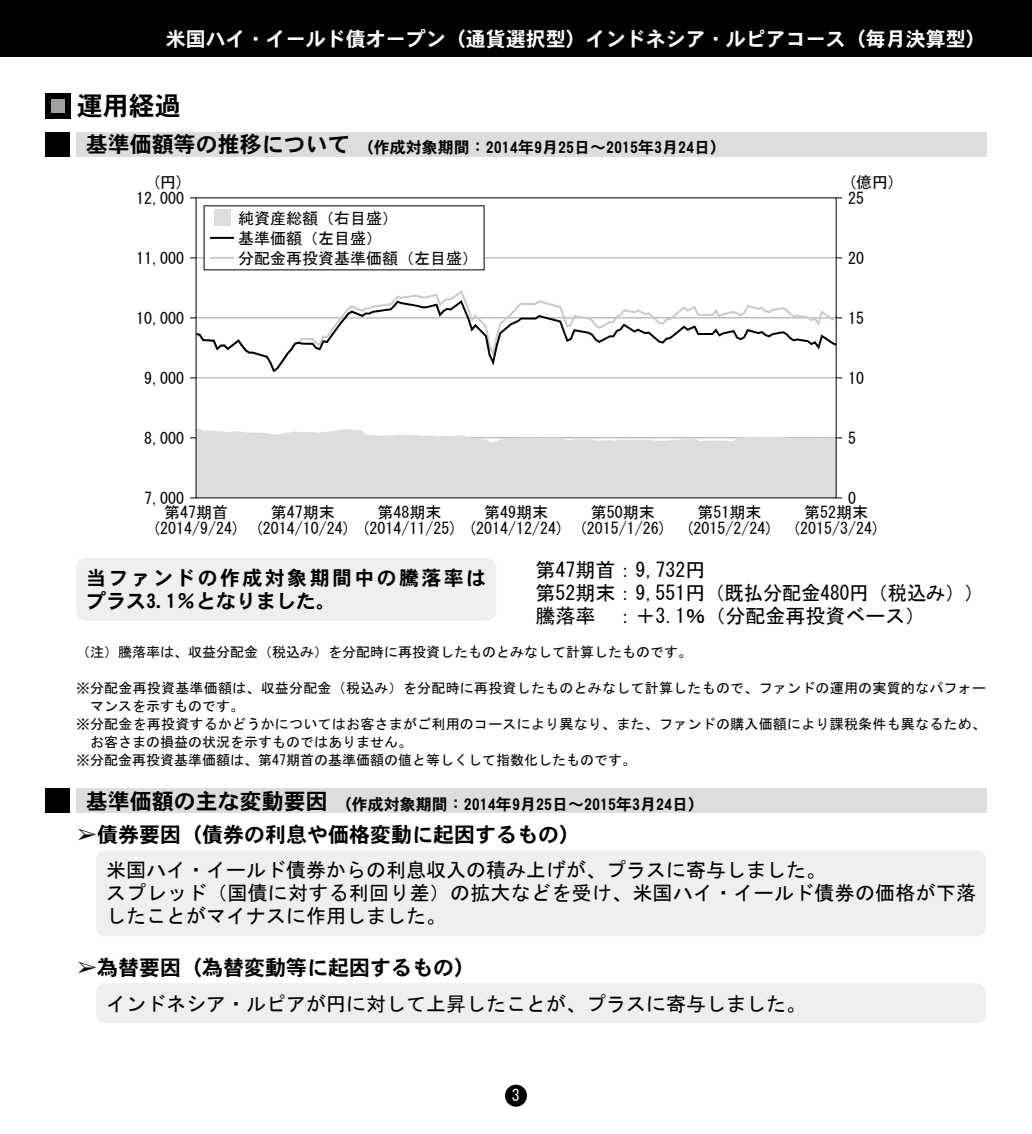
<style>
.page{position:relative;width:1032px;height:1134px;background:#fff}
.page>*{position:absolute;margin:0;border:0;box-sizing:border-box;transform-origin:0 0}
.t1{font:26px "DFHS Gothic W7 WIN RKSJ H";color:#000}
.t2{font:21px "DFHS Gothic W7 WIN RKSJ H";color:#000}
.t3{font:20px/23px "MS Gothic";color:#000}
.t4{font:20px "DFHS Gothic W7 WIN RKSJ H";color:#fff}
.t5{font:20px/23px "DFHS Gothic W7 WIN RKSJ H";letter-spacing:.12em;color:#000}
.t6{font:16px/16px "MS Gothic";color:#000;text-align:center}
.t7{font:16px "DFHS Gothic W7 WIN RKSJ H";color:#000}
.t8{font:16px "MS Gothic";color:#fff}
.t9{font:14px "MS Gothic";letter-spacing:.015em;color:#000}
.s1{font-size:22px}
.s2{font-family:"MS Gothic"}
</style>
<div class="page">
<div style="left:0;top:0;width:1032px;height:57px;background:#000"></div>
<div style="left:505px;top:1085px;width:22px;height:22px;background:#000;border-radius:50%"></div>
<div style="left:76px;top:133px;width:910px;height:24px;background:#dcdddd"></div>
<div style="left:46px;top:133px;width:24px;height:24px;background:#000"></div>
<hr style="left:196px;top:377px;width:640px;height:1px;background:#9fa0a0">
<hr style="left:196px;top:257px;width:640px;height:1px;background:#9fa0a0">
<svg style="left:190px;top:429px;width:652px;height:69px;background:#ddd"></svg>
<svg style="left:198px;top:298px;width:637px;height:75px"></svg>
<div style="left:204px;top:206px;width:280px;height:64px;background:#fff"></div>
<div style="left:214px;top:210px;width:16px;height:16px;background:#dcdddd"></div>
<hr style="left:210px;top:237px;width:24px;height:2px;background:#000">
<hr style="left:210px;top:257px;width:24px;height:2px;background:#c9caca">
<div style="left:76px;top:789px;width:910px;height:24px;background:#dcdddd"></div>
<div style="left:46px;top:789px;width:24px;height:24px;background:#000"></div>
<div style="left:96px;top:850px;width:890px;height:86px;background:#efefef;border-radius:10px"></div>
<div style="left:96px;top:983px;width:890px;height:40px;background:#efefef;border-radius:10px"></div>
<div style="left:46px;top:93px;width:25px;height:25px;background:#000"></div>
<div style="left:52px;top:99px;width:13px;height:13px;background:#9fa0a0"></div>
<div style="left:76px;top:558px;width:420px;height:63px;background:#efefef;border-radius:10px"></div>
<h3 class="t4" style="left:166px;top:29px;width:822px">米国ハイ・イールド債オープン（通貨選択型）インドネシア・ルピアコース（毎月決算型）</h3>
<h1 class="t1" style="left:77px;top:93px;width:105px">運用経過</h1>
<p class="t7" style="left:86px;top:140px;width:642px"><span class="s1">基準価額等の推移について</span> （作成対象期間：2014年9月25日～2015年3月24日）</p>
<p class="t6" style="left:152px;top:174px;width:33px">(円)</p>
<p class="t6" style="left:848px;top:174px;width:49px">(億円)</p>
<p class="t6" style="left:136px;top:190px;width:49px">12,000</p>
<p class="t6" style="left:848px;top:190px;width:17px">25</p>
<p class="t6" style="left:238px;top:210px;width:161px">純資産総額（右目盛）</p>
<p class="t6" style="left:238px;top:230px;width:145px">基準価額（左目盛）</p>
<p class="t6" style="left:136px;top:250px;width:49px">11,000</p>
<p class="t6" style="left:238px;top:250px;width:242px">分配金再投資基準価額（左目盛）</p>
<p class="t6" style="left:848px;top:250px;width:17px">20</p>
<p class="t6" style="left:136px;top:310px;width:49px">10,000</p>
<p class="t6" style="left:848px;top:310px;width:17px">15</p>
<p class="t6" style="left:144px;top:370px;width:41px">9,000</p>
<p class="t6" style="left:848px;top:370px;width:17px">10</p>
<p class="t6" style="left:144px;top:430px;width:41px">8,000</p>
<p class="t6" style="left:848px;top:430px;width:9px">5</p>
<p class="t6" style="left:144px;top:490px;width:41px">7,000</p>
<p class="t6" style="left:848px;top:490px;width:9px">0</p>
<p class="t6" style="left:152px;top:504px;width:89px">第47期首(2014/9/24)</p>
<p class="t6" style="left:255px;top:504px;width:97px">第47期末(2014/10/24)</p>
<p class="t6" style="left:361px;top:504px;width:97px">第48期末(2014/11/25)</p>
<p class="t6" style="left:468px;top:504px;width:97px">第49期末(2014/12/24)</p>
<p class="t6" style="left:579px;top:504px;width:89px">第50期末(2015/1/26)</p>
<p class="t6" style="left:685px;top:504px;width:89px">第51期末(2015/2/24)</p>
<p class="t6" style="left:792px;top:504px;width:89px">第52期末(2015/3/24)</p>
<h3 class="t3" style="left:535px;top:558px;width:450px">第47期首：9,732円<br>第52期末：9,551円（既払分配金480円（税込み））騰落率 ：＋3.1％（分配金再投資ベース）</h3>
<h3 class="t5" style="left:86px;top:567px;width:402px">当ファンドの作成対象期間中の騰落率はプラス3.1％となりました。</h3>
<p class="t9" style="left:76px;top:645px;width:618px">（注）騰落率は、収益分配金（税込み）を分配時に再投資したものとみなして計算したものです。</p>
<p class="t9" style="left:76px;top:681px;width:911px">※分配金再投資基準価額は、収益分配金（税込み）を分配時に再投資したものとみなして計算したもので、ファンドの運用の実質的なパフォー</p>
<p class="t9" style="left:90px;top:699px;width:156px">マンスを示すものです。</p>
<p class="t9" style="left:76px;top:717px;width:911px">※分配金を再投資するかどうかについてはお客さまがご利用のコースにより異なり、また、ファンドの購入価額により課税条件も異なるため、</p>
<p class="t9" style="left:90px;top:735px;width:324px">お客さまの損益の状況を示すものではありません。</p>
<p class="t9" style="left:76px;top:753px;width:562px">※分配金再投資基準価額は、第47期首の基準価額の値と等しくして指数化したものです。</p>
<p class="t7" style="left:86px;top:796px;width:620px"><span class="s1">基準価額の主な変動要因</span> （作成対象期間：2014年9月25日～2015年3月24日）</p>
<h2 class="t2" style="left:76px;top:824px;width:505px"><span class="s2">➢</span>債券要因（債券の利息や価格変動に起因するもの）</h2>
<h3 class="t3" style="left:106px;top:859px;width:872px">米国ハイ・イールド債券からの利息収入の積み上げが、プラスに寄与しました。<br>スプレッド（国債に対する利回り差）の拡大などを受け、米国ハイ・イールド債券の価格が下落したことがマイナスに作用しました。</h3>
<h2 class="t2" style="left:76px;top:957px;width:400px"><span class="s2">➢</span>為替要因（為替変動等に起因するもの）</h2>
<h3 class="t3" style="left:106px;top:992px;width:701px">インドネシア・ルピアが円に対して上昇したことが、プラスに寄与しました。</h3>
<p class="t8" style="left:512px;top:1088px;width:9px">3</p>
</div>
